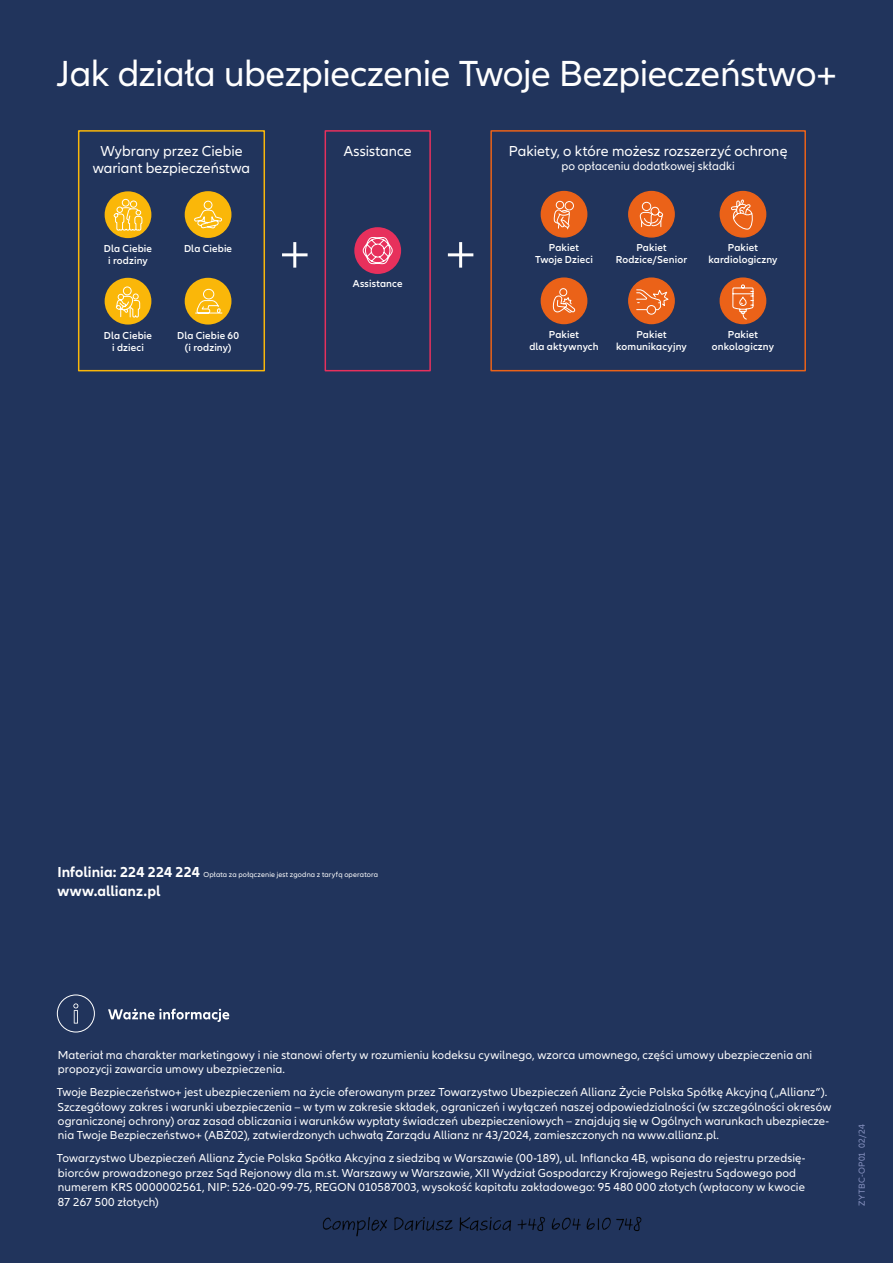
<style>
.page{position:relative;width:893px;height:1263px;background:#21345c}
.page>*{position:absolute;margin:0;border:0;box-sizing:border-box;transform-origin:0 0}
.t1{font:37.65px "Allianz Neo";letter-spacing:-.015em;color:#fff}
.t2{font:15px/16.5px "Allianz Neo";color:#fff;text-align:center}
.t3{font:700 15px "Allianz Neo";letter-spacing:.005em;color:#fff}
.t4{font:12px/14.4px "Allianz Neo";letter-spacing:.01em;color:#fff}
.t5{font:600 10.5px/12px "Allianz Neo";letter-spacing:.015em;color:#fff;text-align:center}
.t6{font:9px "Allianz Neo";letter-spacing:.025em;color:#8691bf}
.t7{font:7.5px "Allianz Neo";letter-spacing:.02em;color:#fff}
.s1{font-weight:700;font-size:15px}
</style>
<div class="page">
<div style="left:541px;top:278px;width:46px;height:45px;background:#eb6218;border-radius:50%"></div>
<div style="left:541px;top:277px;width:46px;height:47px;border:2px solid #eb6218;border-radius:50%"></div>
<div style="left:629px;top:278px;width:45px;height:45px;background:#eb6218;border-radius:50%"></div>
<div style="left:628px;top:277px;width:47px;height:47px;border:2px solid #eb6218;border-radius:50%"></div>
<div style="left:647px;top:305px;width:9px;height:10px;border:1px solid #fff;border-radius:50%"></div>
<svg style="left:636px;top:287px;width:34px;height:23px"></svg>
<div style="left:720px;top:192px;width:46px;height:45px;background:#eb6218;border-radius:50%"></div>
<div style="left:720px;top:191px;width:46px;height:47px;border:2px solid #eb6218;border-radius:50%"></div>
<svg style="left:731px;top:200px;width:22px;height:30px"></svg>
<div style="left:541px;top:192px;width:46px;height:45px;background:#eb6218;border-radius:50%"></div>
<div style="left:541px;top:191px;width:46px;height:47px;border:2px solid #eb6218;border-radius:50%"></div>
<div style="left:629px;top:192px;width:45px;height:45px;background:#eb6218;border-radius:50%"></div>
<div style="left:628px;top:191px;width:47px;height:47px;border:2px solid #eb6218;border-radius:50%"></div>
<svg style="left:640px;top:202px;width:24px;height:25px"></svg>
<div style="left:720px;top:278px;width:46px;height:45px;background:#eb6218;border-radius:50%"></div>
<div style="left:720px;top:277px;width:46px;height:47px;border:2px solid #eb6218;border-radius:50%"></div>
<svg style="left:732px;top:284px;width:22px;height:36px"></svg>
<div style="left:490px;top:130px;width:316px;height:241px;border:2px solid #eb6218"></div>
<div style="left:78px;top:130px;width:187px;height:241px;border:2px solid #fab709"></div>
<div style="left:105px;top:191px;width:46px;height:47px;background:#fab709;border-radius:50%"></div>
<div style="left:122px;top:199px;width:7px;height:7px;border:1px solid #fff;border-radius:50%"></div>
<svg style="left:113px;top:200px;width:30px;height:31px"></svg>
<div style="left:185px;top:191px;width:46px;height:47px;background:#fab709;border-radius:50%"></div>
<svg style="left:194px;top:200px;width:28px;height:29px"></svg>
<div style="left:105px;top:278px;width:46px;height:47px;background:#fab709;border-radius:50%"></div>
<svg style="left:116px;top:286px;width:24px;height:32px"></svg>
<div style="left:185px;top:278px;width:46px;height:47px;background:#fab709;border-radius:50%"></div>
<svg style="left:195px;top:289px;width:28px;height:25px"></svg>
<div style="left:325px;top:130px;width:106px;height:241px;border:2px solid #e7305c"></div>
<div style="left:354px;top:227px;width:47px;height:47px;background:#e7305c;border-radius:50%"></div>
<svg style="left:362px;top:237px;width:31px;height:28px"></svg>
<hr style="left:293px;top:242px;width:3px;height:26px;background:#fff">
<hr style="left:282px;top:253px;width:26px;height:3px;background:#fff">
<hr style="left:459px;top:242px;width:3px;height:26px;background:#fff">
<hr style="left:448px;top:253px;width:25px;height:3px;background:#fff">
<svg style="left:554px;top:201px;width:20px;height:29px"></svg>
<svg style="left:552px;top:288px;width:24px;height:25px"></svg>
<svg style="left:108px;top:1009px;width:121px;height:13px"></svg>
<div style="left:57px;top:994px;width:38px;height:38px;border:1px solid #fff;border-radius:50%"></div>
<svg style="left:73px;top:1003px;width:5px;height:20px"></svg>
<img style="left:323px;top:1217px;width:319px;height:20px">
<h1 class="t1" style="left:57px;top:52px;width:781px">Jak działa ubezpieczenie Twoje Bezpieczeństwo+</h1>
<p class="t2" style="left:93px;top:143px;width:159px">Wybrany przez Ciebie wariant bezpieczeństwa</p>
<p class="t2" style="left:344px;top:143px;width:69px">Assistance</p>
<p class="t2" style="left:509px;top:143px;width:280px">Pakiety, o które możesz rozszerzyć ochronę</p>
<p class="t4" style="left:561px;top:159px;width:175px">po opłaceniu dodatkowej składki</p>
<p class="t5" style="left:104px;top:243px;width:50px">Dla Ciebie i rodziny</p>
<p class="t5" style="left:184px;top:243px;width:50px">Dla Ciebie</p>
<p class="t5" style="left:535px;top:242px;width:59px">Pakiet<br>Twoje Dzieci</p>
<p class="t5" style="left:616px;top:242px;width:73px">Pakiet<br>Rodzice/Senior</p>
<p class="t5" style="left:708px;top:242px;width:71px">Pakiet kardiologiczny</p>
<p class="t5" style="left:353px;top:278px;width:51px">Assistance</p>
<p class="t5" style="left:104px;top:329px;width:50px">Dla Ciebie i dzieci</p>
<p class="t5" style="left:177px;top:329px;width:63px">Dla Ciebie 60 (i rodziny)</p>
<p class="t5" style="left:529px;top:328px;width:71px">Pakiet<br>dla aktywnych</p>
<p class="t5" style="left:616px;top:328px;width:72px">Pakiet komunikacyjny</p>
<p class="t5" style="left:712px;top:328px;width:64px">Pakiet onkologiczny</p>
<p class="t7" style="left:57px;top:870px;width:322px"><span class="s1">Infolinia: 224 224 224</span> Opłata za połączenie jest zgodna z taryfą operatora</p>
<p class="t3" style="left:57px;top:882px;width:105px">www.allianz.pl</p>
<p class="t4" style="left:58px;top:1048px;width:756px">Materiał ma charakter marketingowy i nie stanowi oferty w rozumieniu kodeksu cywilnego, wzorca umownego, części umowy ubezpieczenia ani propozycji zawarcia umowy ubezpieczenia.</p>
<p class="t4" style="left:57px;top:1085px;width:776px">Twoje Bezpieczeństwo+ jest ubezpieczeniem na życie oferowanym przez Towarzystwo Ubezpieczeń Allianz Życie Polska Spółkę Akcyjną („Allianz”).<br>Szczegółowy zakres i warunki ubezpieczenia – w tym w zakresie składek, ograniczeń i wyłączeń naszej odpowiedzialności (w szczególności okresów ograniczonej ochrony) oraz zasad obliczania i warunków wypłaty świadczeń ubezpieczeniowych – znajdują się w Ogólnych warunkach ubezpiecze&shy;nia Twoje Bezpieczeństwo+ (ABŻ02), zatwierdzonych uchwałą Zarządu Allianz nr 43/2024, zamieszczonych na www.allianz.pl.</p>
<p class="t4" style="left:57px;top:1151px;width:750px">Towarzystwo Ubezpieczeń Allianz Życie Polska Spółka Akcyjna z siedzibą w Warszawie (00-189), ul. Inflancka 4B, wpisana do rejestru przedsię&shy;biorców prowadzonego przez Sąd Rejonowy dla m.st. Warszawy w Warszawie, XII Wydział Gospodarczy Krajowego Rejestru Sądowego pod numerem KRS 0000002561, NIP: 526-020-99-75, REGON 010587003, wysokość kapitału zakładowego: 95 480 000 złotych (wpłacony w kwocie 87 267 500 złotych)</p>
<p class="t6" style="left:857px;top:1205px;width:83px;rotate:-90deg">ZYTBC-OP01 02/24</p>
</div>
